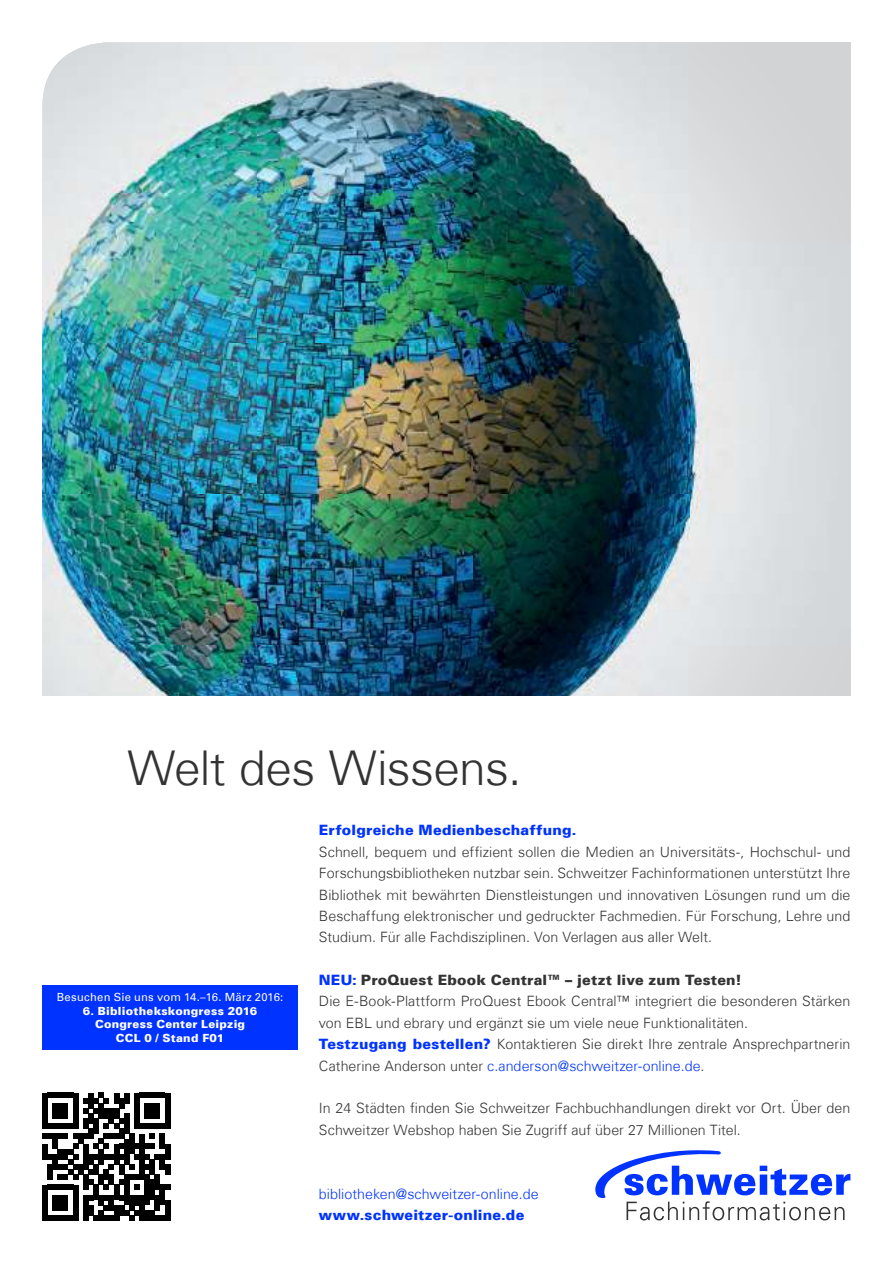
<style>
.page{position:relative;width:893px;height:1263px;background:#fff}
.page>*{position:absolute;margin:0;border:0;box-sizing:border-box;transform-origin:0 0}
.t1{font:300 48px "Univers Com 45";letter-spacing:-.015em;color:#333}
.t2{font:300 14.25px/21.3px "Univers Com 45";letter-spacing:.005em;color:#333}
.t3{font:900 14.25px "Univers Com 75";letter-spacing:.015em;color:#03f}
.t4{font:900 14.25px "Univers Com 75";letter-spacing:.015em;color:#333}
.t5{font:300 14.25px "Univers Com 45";color:#03f}
.t6{font:900 11.25px/13.5px "Univers Com 75";letter-spacing:.02em;color:#fff;text-align:center}
.t7{font:11.25px "Univers Com 55 Roman";letter-spacing:.02em;color:#fff}
.s1{color:#03f}
.s2{font-family:"Univers Com 75";font-weight:900;color:#03f}
</style>
<div class="page">
<svg style="left:595px;top:1150px;width:255px;height:70px"></svg>
<div style="left:43px;top:1093px;width:5px;height:35px;background:#000"></div>
<div style="left:53px;top:1103px;width:5px;height:15px;background:#000"></div>
<div style="left:58px;top:1103px;width:5px;height:15px;background:#000"></div>
<div style="left:63px;top:1103px;width:5px;height:15px;background:#000"></div>
<svg style="left:48px;top:1093px;width:25px;height:5px"></svg>
<svg style="left:48px;top:1123px;width:25px;height:5px"></svg>
<div style="left:73px;top:1093px;width:5px;height:35px;background:#000"></div>
<svg style="left:83px;top:1098px;width:5px;height:15px"></svg>
<div style="left:83px;top:1118px;width:5px;height:10px;background:#000"></div>
<div style="left:88px;top:1093px;width:6px;height:15px;background:#000"></div>
<div style="left:88px;top:1113px;width:6px;height:10px;background:#000"></div>
<div style="left:88px;top:1128px;width:6px;height:11px;background:#000"></div>
<div style="left:94px;top:1118px;width:5px;height:16px;background:#000"></div>
<svg style="left:94px;top:1093px;width:30px;height:35px"></svg>
<div style="left:119px;top:1128px;width:5px;height:11px;background:#000"></div>
<div style="left:124px;top:1093px;width:5px;height:10px;background:#000"></div>
<div style="left:124px;top:1113px;width:5px;height:21px;background:#000"></div>
<div style="left:134px;top:1093px;width:5px;height:35px;background:#000"></div>
<svg style="left:43px;top:1134px;width:96px;height:86px"></svg>
<div style="left:139px;top:1134px;width:6px;height:45px;background:#000"></div>
<div style="left:139px;top:1195px;width:6px;height:25px;background:#000"></div>
<div style="left:145px;top:1103px;width:5px;height:15px;background:#000"></div>
<div style="left:145px;top:1174px;width:5px;height:31px;background:#000"></div>
<div style="left:145px;top:1210px;width:5px;height:10px;background:#000"></div>
<div style="left:150px;top:1103px;width:5px;height:15px;background:#000"></div>
<div style="left:150px;top:1159px;width:5px;height:15px;background:#000"></div>
<div style="left:150px;top:1179px;width:5px;height:21px;background:#000"></div>
<div style="left:150px;top:1210px;width:5px;height:10px;background:#000"></div>
<div style="left:155px;top:1103px;width:5px;height:15px;background:#000"></div>
<svg style="left:145px;top:1134px;width:15px;height:35px"></svg>
<div style="left:155px;top:1174px;width:5px;height:16px;background:#000"></div>
<div style="left:155px;top:1195px;width:5px;height:15px;background:#000"></div>
<svg style="left:139px;top:1093px;width:26px;height:5px"></svg>
<svg style="left:139px;top:1123px;width:26px;height:5px"></svg>
<div style="left:160px;top:1134px;width:5px;height:15px;background:#000"></div>
<div style="left:160px;top:1154px;width:5px;height:15px;background:#000"></div>
<div style="left:160px;top:1185px;width:5px;height:20px;background:#000"></div>
<svg style="left:155px;top:1215px;width:10px;height:5px"></svg>
<div style="left:165px;top:1093px;width:5px;height:35px;background:#000"></div>
<div style="left:165px;top:1144px;width:5px;height:15px;background:#000"></div>
<div style="left:165px;top:1164px;width:5px;height:10px;background:#000"></div>
<svg style="left:165px;top:1185px;width:5px;height:5px"></svg>
<div style="left:165px;top:1200px;width:5px;height:20px;background:#000"></div>
<div style="left:43px;top:985px;width:255px;height:64px;background:#03f"></div>
<img style="left:43px;top:43px;width:807px;height:653px">
<h1 class="t1" style="left:128px;top:739px;width:395px">Welt des Wissens.</h1>
<p class="t7" style="left:57px;top:991px;width:228px">Besuchen Sie uns vom 14.–16. März 2016:</p>
<p class="t6" style="left:83px;top:1005px;width:176px">6. Bibliothekskongress 2016<br>Congress Center Leipzig<br>CCL 0 / Stand F01</p>
<p class="t3" style="left:319px;top:825px;width:259px">Erfolgreiche Medienbeschaffung.</p>
<p class="t2" style="left:319px;top:841px;width:533px;text-align:justify">Schnell, bequem und effizient sollen die Medien an Universitäts-, Hochschul- und Forschungsbibliotheken nutzbar sein. Schweitzer Fachinformationen unterstützt Ihre Bibliothek mit bewährten Dienstleistungen und innovativen Lösungen rund um die Beschaffung elektronischer und gedruckter Fachmedien. Für Forschung, Lehre und Studium. Für alle Fachdisziplinen. Von Verlagen aus aller Welt.</p>
<p class="t4" style="left:319px;top:974px;width:424px"><span class="s1">NEU:</span> ProQuest Ebook Central™ – jetzt live zum Testen!</p>
<p class="t2" style="left:319px;top:991px;width:533px">Die E-Book-Plattform ProQuest Ebook Central™ integriert die besonderen Stärken von EBL und ebrary und ergänzt sie um viele neue Funktionalitäten.<br><span class="s2">Testzugang bestellen?</span> Kontaktieren Sie direkt Ihre zentrale Ansprechpartnerin Catherine Anderson unter <span class="s1">c.anderson@schweitzer-online.de</span>.</p>
<p class="t2" style="left:319px;top:1097px;width:533px">In 24 Städten finden Sie Schweitzer Fachbuchhandlungen direkt vor Ort. Über den<br>Schweitzer Webshop haben Sie Zugriff auf über 27 Millionen Titel.</p>
<p class="t5" style="left:319px;top:1185px;width:221px">bibliotheken@schweitzer-online.de</p>
<p class="t3" style="left:319px;top:1210px;width:207px">www.schweitzer-online.de</p>
</div>
